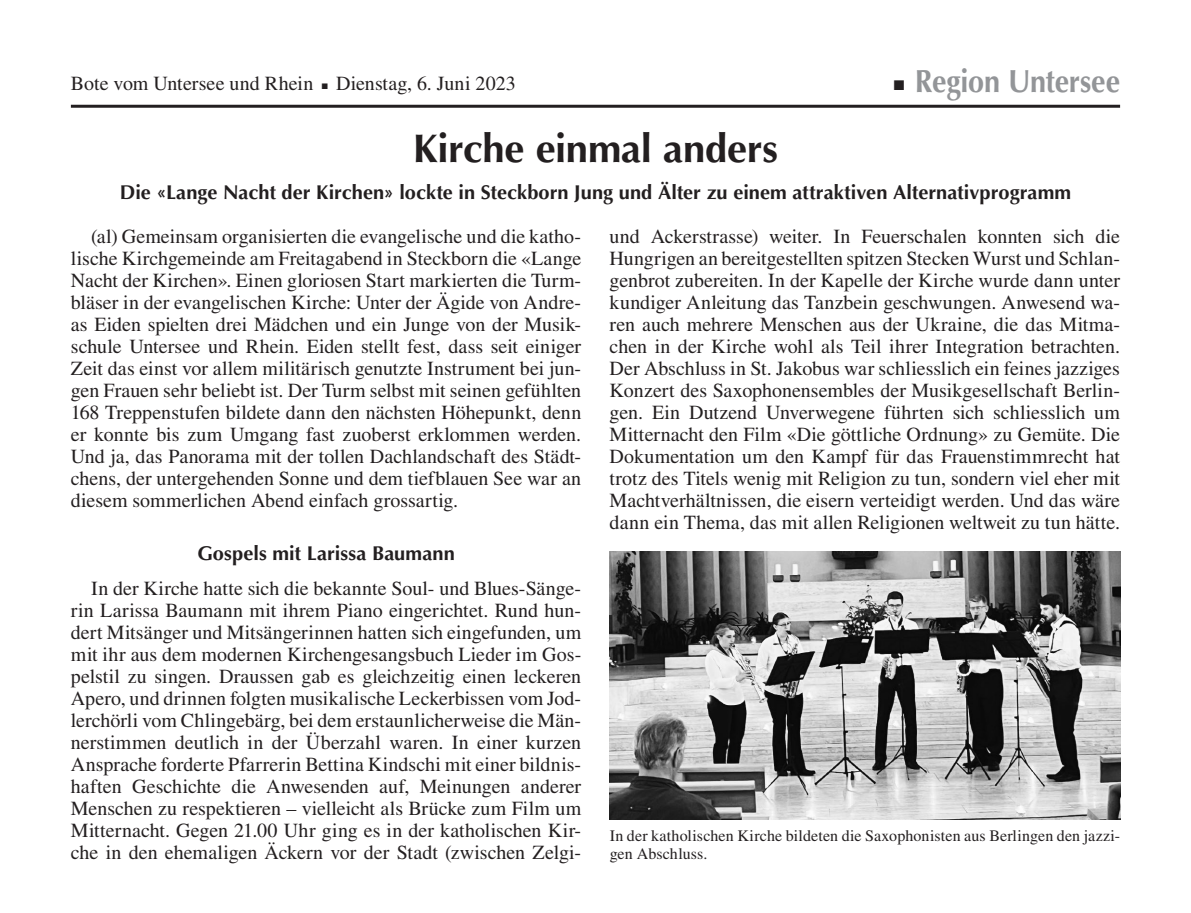
<style>
.page{position:relative;width:1191px;height:913px;background:#fff}
.page>*{position:absolute;margin:0;border:0;box-sizing:border-box;transform-origin:0 0}
.t1{font:700 40px "Optima LT Std";letter-spacing:-.005em;color:#231f20}
.t2{font:700 32px "Optima LT Std";letter-spacing:-.005em;color:#939598;scale:.9 1}
.t3{font:20px/22px "Times LT Std";color:#231f20;text-align:justify}
.t4{font:700 20px "Optima LT Std";color:#231f20}
.t5{font:16px/18px "Times LT Std";letter-spacing:.005em;color:#231f20}
.s1{color:#231f20}
</style>
<div class="page">
<hr style="left:71px;top:105px;width:1049px;height:3px;background:#231f20">
<img style="left:609px;top:551px;width:511px;height:268px">
<p class="t3" style="left:71px;top:72px;width:446px">Bote vom Untersee und Rhein ■ Dienstag, 6. Juni 2023</p>
<h2 class="t2" style="left:894px;top:62px;width:253px"><span class="s1">■</span> Region Untersee</h2>
<h1 class="t1" style="left:413px;top:125px;width:366px">Kirche einmal anders</h1>
<p class="t4" style="left:120px;top:181px;width:952px">Die «Lange Nacht der Kirchen» lockte in Steckborn Jung und Älter zu einem attraktiven Alternativprogramm</p>
<p class="t3" style="left:71px;top:225px;width:512px;text-indent:20px">(al) Gemeinsam organisierten die evangelische und die katho&shy;lische Kirchgemeinde am Freitagabend in Steckborn die «Lange Nacht der Kirchen». Einen gloriosen Start markierten die Turm&shy;bläser in der evangelischen Kirche: Unter der Ägide von Andre&shy;as Eiden spielten drei Mädchen und ein Junge von der Musik&shy;schule Untersee und Rhein. Eiden stellt fest, dass seit einiger Zeit das einst vor allem militärisch genutzte Instrument bei jun&shy;gen Frauen sehr beliebt ist. Der Turm selbst mit seinen gefühlten 168 Treppenstufen bildete dann den nächsten Höhepunkt, denn er konnte bis zum Umgang fast zuoberst erklommen werden.<br>Und ja, das Panorama mit der tollen Dachlandschaft des Städt&shy;chens, der untergehenden Sonne und dem tiefblauen See war an diesem sommerlichen Abend einfach grossartig.</p>
<p class="t4" style="left:197px;top:542px;width:259px">Gospels mit Larissa Baumann</p>
<p class="t3" style="left:71px;top:577px;width:512px;text-indent:20px">In der Kirche hatte sich die bekannte Soul- und Blues-Sänge&shy;rin Larissa Baumann mit ihrem Piano eingerichtet. Rund hun&shy;dert Mitsänger und Mitsängerinnen hatten sich eingefunden, um mit ihr aus dem modernen Kirchengesangsbuch Lieder im Gos&shy;pelstil zu singen. Draussen gab es gleichzeitig einen leckeren Apero, und drinnen folgten musikalische Leckerbissen vom Jod&shy;lerchörli vom Chlingebärg, bei dem erstaunlicherweise die Män&shy;nerstimmen deutlich in der Überzahl waren. In einer kurzen Ansprache forderte Pfarrerin Bettina Kindschi mit einer bildnis&shy;haften Geschichte die Anwesenden auf, Meinungen anderer Menschen zu respektieren – vielleicht als Brücke zum Film um Mitternacht. Gegen 21.00 Uhr ging es in der katholischen Kir&shy;che in den ehemaligen Äckern vor der Stadt (zwischen Zelgi-</p>
<p class="t3" style="left:609px;top:225px;width:512px">und Ackerstrasse) weiter. In Feuerschalen konnten sich die Hungrigen an bereitgestellten spitzen Stecken Wurst und Schlan&shy;genbrot zubereiten. In der Kapelle der Kirche wurde dann unter kundiger Anleitung das Tanzbein geschwungen. Anwesend wa&shy;ren auch mehrere Menschen aus der Ukraine, die das Mitma&shy;chen in der Kirche wohl als Teil ihrer Integration betrachten.<br>Der Abschluss in St. Jakobus war schliesslich ein feines jazziges Konzert des Saxophonensembles der Musikgesellschaft Berlin&shy;gen. Ein Dutzend Unverwegene führten sich schliesslich um Mitternacht den Film «Die göttliche Ordnung» zu Gemüte. Die Dokumentation um den Kampf für das Frauenstimmrecht hat trotz des Titels wenig mit Religion zu tun, sondern viel eher mit Machtverhältnissen, die eisern verteidigt werden. Und das wäre dann ein Thema, das mit allen Religionen weltweit zu tun hätte.</p>
<p class="t5" style="left:609px;top:827px;width:512px">In der katholischen Kirche bildeten die Saxophonisten aus Berlingen den jazzi&shy;gen Abschluss.</p>
</div>
